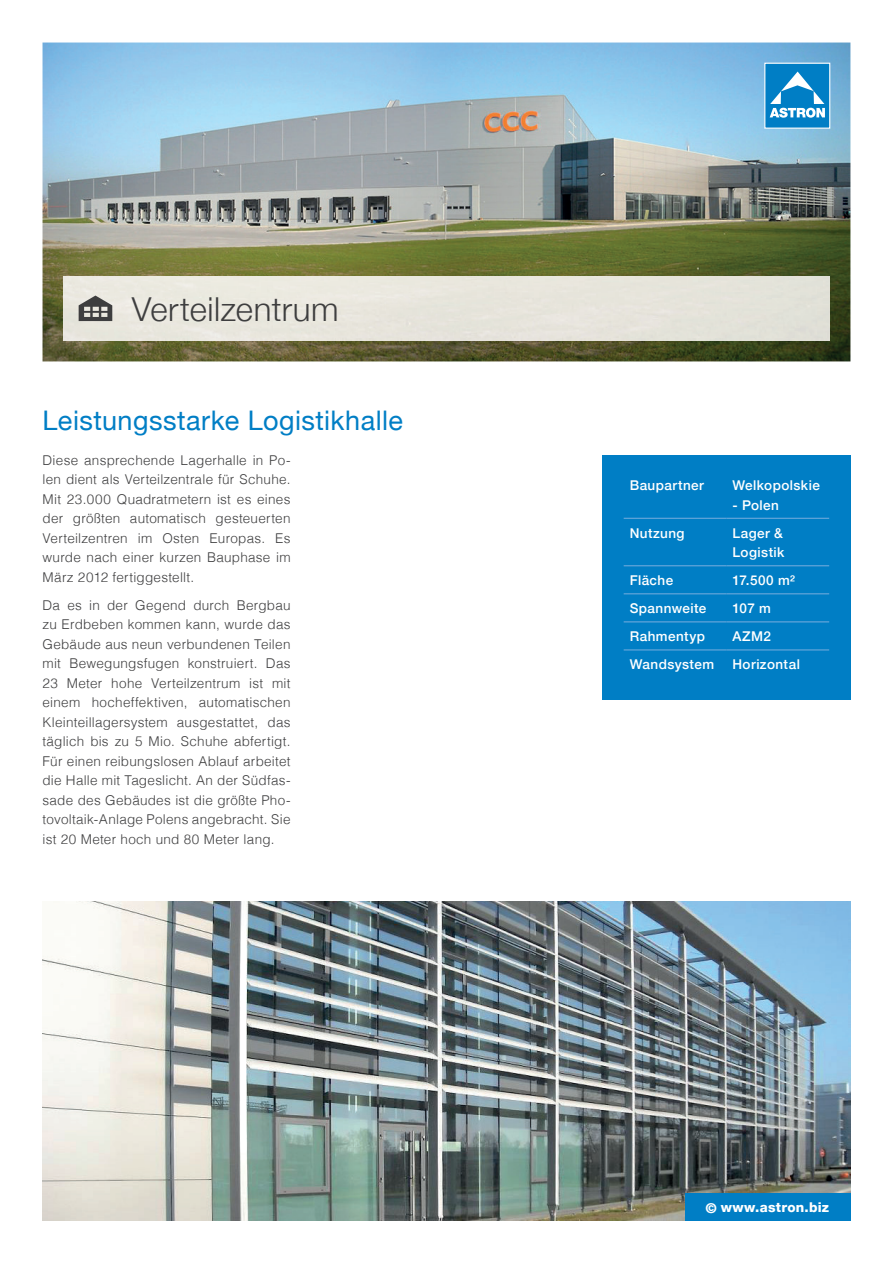
<style>
.page{position:relative;width:893px;height:1263px;background:#fff}
.page>*{position:absolute;margin:0;border:0;box-sizing:border-box;transform-origin:0 0}
.t1{font:300 33px "Helvetica Neue";letter-spacing:.015em;color:#3e3e3f}
.t2{font:27px "Helvetica Neue";letter-spacing:.015em;color:#007ec5}
.t3{font:300 13.5px/19.5px "Helvetica";letter-spacing:.02em;color:#3e3e3f;text-align:justify}
.t4{font:500 13.5px/19.5px "Helvetica Neue";letter-spacing:.03em;color:#fff}
.t5{font:800 13.5px "Helvetica Neue LT Pro";letter-spacing:.02em;color:#fff}
</style>
<div class="page">
<img style="left:43px;top:43px;width:807px;height:318px">
<svg style="left:764px;top:62px;width:67px;height:67px;background:#3b9cd2"></svg>
<img style="left:43px;top:901px;width:807px;height:319px">
<div style="left:64px;top:276px;width:765px;height:64px;background:#e8e5dc"></div>
<svg style="left:79px;top:296px;width:33px;height:25px"></svg>
<div style="left:602px;top:455px;width:248px;height:244px;background:#007ec5"></div>
<hr style="left:624px;top:518px;width:102px;height:1px;background:#79aede">
<hr style="left:726px;top:518px;width:103px;height:1px;background:#79aede">
<hr style="left:624px;top:565px;width:102px;height:1px;background:#79aede">
<hr style="left:726px;top:565px;width:103px;height:1px;background:#79aede">
<hr style="left:624px;top:593px;width:102px;height:1px;background:#79aede">
<hr style="left:726px;top:593px;width:103px;height:1px;background:#79aede">
<hr style="left:624px;top:621px;width:102px;height:1px;background:#79aede">
<hr style="left:726px;top:621px;width:103px;height:1px;background:#79aede">
<hr style="left:624px;top:649px;width:102px;height:1px;background:#79aede">
<hr style="left:726px;top:649px;width:103px;height:1px;background:#79aede">
<div style="left:685px;top:1193px;width:165px;height:27px;background:#007ec5"></div>
<h1 class="t1" style="left:132px;top:289px;width:208px">Verteilzentrum</h1>
<h2 class="t2" style="left:43px;top:404px;width:362px">Leistungsstarke Logistikhalle</h2>
<p class="t3" style="left:43px;top:451px;width:250px">Diese ansprechende Lagerhalle in Po&shy;len dient als Verteilzentrale für Schuhe.<br>Mit 23.000 Quadratmetern ist es eines der größten automatisch gesteuerten Verteilzentren im Osten Europas. Es wurde nach einer kurzen Bauphase im März 2012 fertiggestellt.</p>
<p class="t3" style="left:43px;top:596px;width:250px">Da es in der Gegend durch Bergbau zu Erdbeben kommen kann, wurde das Gebäude aus neun verbundenen Teilen mit Bewegungsfugen konstruiert. Das 23 Meter hohe Verteilzentrum ist mit einem hocheffektiven, automatischen Kleinteillagersystem ausgestattet, das täglich bis zu 5 Mio. Schuhe abfertigt.<br>Für einen reibungslosen Ablauf arbeitet die Halle mit Tageslicht. An der Südfas&shy;sade des Gebäudes ist die größte Pho&shy;tovoltaik-Anlage Polens angebracht. Sie ist 20 Meter hoch und 80 Meter lang.</p>
<p class="t4" style="left:630px;top:475px;width:76px">Baupartner</p>
<p class="t4" style="left:732px;top:475px;width:89px">Welkopolskie</p>
<p class="t4" style="left:732px;top:495px;width:48px">- Polen</p>
<p class="t4" style="left:630px;top:523px;width:56px">Nutzung</p>
<p class="t4" style="left:732px;top:523px;width:54px">Lager &amp;<br>Logistik</p>
<p class="t4" style="left:630px;top:570px;width:45px">Fläche</p>
<p class="t4" style="left:732px;top:570px;width:64px">17.500 m²</p>
<p class="t4" style="left:630px;top:598px;width:78px">Spannweite</p>
<p class="t4" style="left:732px;top:598px;width:40px">107 m</p>
<p class="t4" style="left:630px;top:626px;width:77px">Rahmentyp</p>
<p class="t4" style="left:732px;top:626px;width:40px">AZM2</p>
<p class="t4" style="left:630px;top:655px;width:86px">Wandsystem</p>
<p class="t4" style="left:732px;top:655px;width:69px">Horizontal</p>
<p class="t5" style="left:706px;top:1202px;width:125px">© www.astron.biz</p>
</div>
